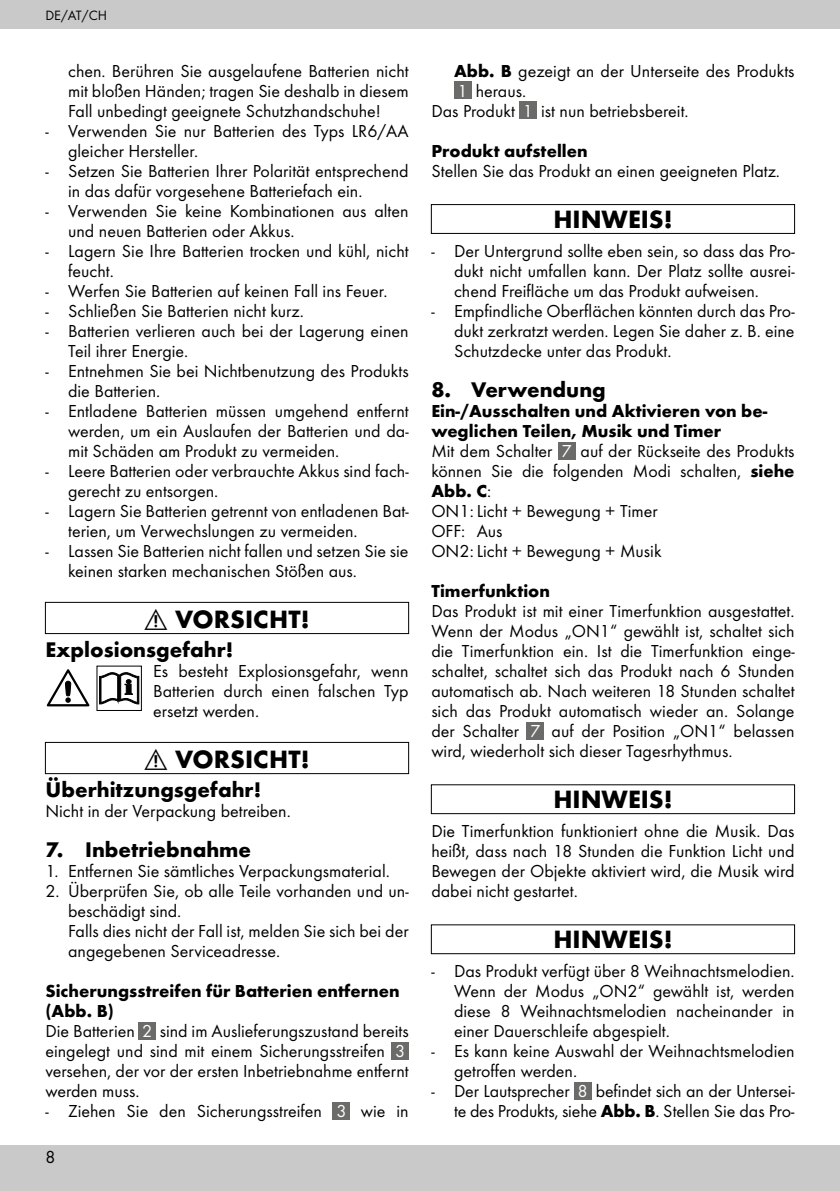
<style>
.page{position:relative;width:840px;height:1191px;background:#fff}
.page>*{position:absolute;margin:0;border:0;box-sizing:border-box;transform-origin:0 0}
.t1{font:700 26px "Futura TOT";color:#000}
.t2{font:700 22px "Futura TOT";color:#000}
.t3{font:18px/20px "Futura TOT Boo";color:#000}
.t4{font:700 18px/20px "Futura TOT";color:#000}
.t5{font:16px "Futura LT Pro";color:#000}
.t6{font:14px "Futura TOT Boo";color:#000}
.s1{color:#fff}
.s2{font-family:"Futura TOT";font-weight:700}
.s3{font-family:"Futura TOT Boo";font-weight:400}
</style>
<div class="page">
<div style="left:0;top:1145px;width:839px;height:46px;background:#c9c9c9"></div>
<div style="left:0;top:0;width:839px;height:29px;background:#c9c9c9"></div>
<div style="left:45px;top:602px;width:364px;height:32px;border:1px solid #000"></div>
<div style="left:45px;top:742px;width:364px;height:32px;border:1px solid #000"></div>
<svg style="left:99px;top:672px;width:40px;height:32px"></svg>
<div style="left:96px;top:665px;width:46px;height:46px;border:1px solid #000"></div>
<svg style="left:47px;top:669px;width:42px;height:37px"></svg>
<div style="left:139px;top:1022px;width:17px;height:17px;background:#6b6b6a"></div>
<div style="left:391px;top:1042px;width:17px;height:17px;background:#6b6b6a"></div>
<div style="left:333px;top:1102px;width:17px;height:17px;background:#6b6b6a"></div>
<div style="left:430px;top:204px;width:364px;height:30px;border:1px solid #000"></div>
<div style="left:430px;top:784px;width:364px;height:30px;border:1px solid #000"></div>
<div style="left:430px;top:924px;width:364px;height:30px;border:1px solid #000"></div>
<div style="left:454px;top:82px;width:17px;height:17px;background:#6b6b6a"></div>
<div style="left:519px;top:102px;width:17px;height:17px;background:#6b6b6a"></div>
<div style="left:557px;top:442px;width:17px;height:17px;background:#6b6b6a"></div>
<div style="left:526px;top:722px;width:17px;height:17px;background:#6b6b6a"></div>
<div style="left:574px;top:1082px;width:17px;height:17px;background:#6b6b6a"></div>
<p class="t6" style="left:45px;top:7px;width:63px">DE/AT/CH</p>
<p class="t3" style="left:68px;top:61px;width:342px;text-align:justify">chen. Berühren Sie ausgelaufene Batterien nicht mit bloßen Händen; tragen Sie deshalb in diesem Fall unbedingt geeignete Schutzhandschuhe!</p>
<p class="t3" style="left:68px;top:121px;width:342px;text-indent:-23px">- Verwenden Sie nur Batterien des Typs LR6/AA gleicher Hersteller.</p>
<p class="t3" style="left:68px;top:161px;width:342px;text-indent:-23px">- Setzen Sie Batterien Ihrer Polarität entsprechend in das dafür vorgesehene Batteriefach ein.</p>
<p class="t3" style="left:68px;top:201px;width:342px;text-indent:-23px">- Verwenden Sie keine Kombinationen aus alten und neuen Batterien oder Akkus.</p>
<p class="t3" style="left:68px;top:241px;width:342px;text-indent:-23px">- Lagern Sie Ihre Batterien trocken und kühl, nicht feucht.</p>
<p class="t3" style="left:45px;top:281px;width:343px">- Werfen Sie Batterien auf keinen Fall ins Feuer.</p>
<p class="t3" style="left:45px;top:301px;width:260px">- Schließen Sie Batterien nicht kurz.</p>
<p class="t3" style="left:68px;top:321px;width:342px;text-indent:-23px">- Batterien verlieren auch bei der Lagerung einen<br>Teil ihrer Energie.</p>
<p class="t3" style="left:68px;top:361px;width:342px;text-indent:-23px">- Entnehmen Sie bei Nichtbenutzung des Produkts die Batterien.</p>
<p class="t3" style="left:68px;top:401px;width:342px;text-align:justify;text-indent:-23px">- Entladene Batterien müssen umgehend entfernt werden, um ein Auslaufen der Batterien und da&shy;mit Schäden am Produkt zu vermeiden.</p>
<p class="t3" style="left:68px;top:461px;width:342px;text-indent:-23px">- Leere Batterien oder verbrauchte Akkus sind fach&shy;gerecht zu entsorgen.</p>
<p class="t3" style="left:68px;top:501px;width:342px;text-indent:-23px">- Lagern Sie Batterien getrennt von entladenen Bat&shy;terien, um Verwechslungen zu vermeiden.</p>
<p class="t3" style="left:68px;top:541px;width:342px;text-indent:-23px">- Lassen Sie Batterien nicht fallen und setzen Sie sie keinen starken mechanischen Stößen aus.</p>
<h1 class="t1" style="left:175px;top:603px;width:136px">VORSICHT!</h1>
<p class="t2" style="left:45px;top:636px;width:189px">Explosionsgefahr!</p>
<p class="t3" style="left:153px;top:661px;width:257px;text-align:justify">Es besteht Explosionsgefahr, wenn Batterien durch einen falschen Typ ersetzt werden.</p>
<h1 class="t1" style="left:175px;top:743px;width:136px">VORSICHT!</h1>
<p class="t2" style="left:45px;top:776px;width:217px">Überhitzungsgefahr!</p>
<p class="t3" style="left:45px;top:801px;width:247px">Nicht in der Verpackung betreiben.</p>
<p class="t2" style="left:45px;top:836px;width:207px">7. Inbetriebnahme</p>
<p class="t3" style="left:45px;top:861px;width:346px">1. Entfernen Sie sämtliches Verpackungsmaterial.</p>
<p class="t3" style="left:68px;top:881px;width:342px;text-indent:-23px">2. Überprüfen Sie, ob alle Teile vorhanden und un&shy;beschädigt sind.<br>Falls dies nicht der Fall ist, melden Sie sich bei der angegebenen Serviceadresse.</p>
<p class="t4" style="left:45px;top:980px;width:355px">Sicherungsstreifen für Batterien entfernen (Abb. B)</p>
<p class="t3" style="left:45px;top:1021px;width:364px">Die Batterien <span class="s1">2</span> sind im Auslieferungszustand bereits eingelegt und sind mit einem Sicherungsstreifen <span class="s1">3 </span>versehen, der vor der ersten Inbetriebnahme entfernt werden muss.</p>
<p class="t3" style="left:45px;top:1101px;width:364px">- Ziehen Sie den Sicherungsstreifen <span class="s1">3</span> wie in</p>
<p class="t5" style="left:45px;top:1146px;width:11px">8</p>
<p class="t3" style="left:454px;top:61px;width:342px"><span class="s2">Abb. B</span> gezeigt an der Unterseite des Produkts</p>
<p class="t3" style="left:457px;top:81px;width:70px"><span class="s1">1</span> heraus.</p>
<p class="t3" style="left:431px;top:101px;width:258px">Das Produkt <span class="s1">1</span> ist nun betriebsbereit.</p>
<p class="t4" style="left:431px;top:140px;width:158px">Produkt aufstellen</p>
<p class="t3" style="left:431px;top:161px;width:350px">Stellen Sie das Produkt an einen geeigneten Platz.</p>
<h1 class="t1" style="left:553px;top:203px;width:121px">HINWEIS!</h1>
<p class="t3" style="left:454px;top:241px;width:342px;text-align:justify;text-indent:-23px">- Der Untergrund sollte eben sein, so dass das Pro&shy;dukt nicht umfallen kann. Der Platz sollte ausrei&shy;chend Freifläche um das Produkt aufweisen.</p>
<p class="t3" style="left:454px;top:301px;width:342px;text-align:justify;text-indent:-23px">- Empfindliche Oberflächen könnten durch das Pro&shy;dukt zerkratzt werden. Legen Sie daher z. B. eine Schutzdecke unter das Produkt.</p>
<p class="t2" style="left:431px;top:376px;width:176px">8. Verwendung</p>
<p class="t4" style="left:431px;top:400px;width:337px">Ein-/Ausschalten und Aktivieren von be&shy;weglichen Teilen, Musik und Timer</p>
<p class="t3" style="left:431px;top:441px;width:364px">Mit dem Schalter <span class="s1">7</span> auf der Rückseite des Produkts können Sie die folgenden Modi schalten, <span class="s2">siehe</span></p>
<p class="t4" style="left:431px;top:480px;width:61px">Abb. C<span class="s3">:</span></p>
<p class="t3" style="left:431px;top:501px;width:232px">ON1: Licht + Bewegung + Timer<br>OFF: Aus<br>ON2: Licht + Bewegung + Musik</p>
<p class="t4" style="left:431px;top:580px;width:120px">Timerfunktion</p>
<p class="t3" style="left:431px;top:601px;width:364px;text-align:justify">Das Produkt ist mit einer Timerfunktion ausgestattet.<br>Wenn der Modus „ON1“ gewählt ist, schaltet sich die Timerfunktion ein. Ist die Timerfunktion einge&shy;schaltet, schaltet sich das Produkt nach 6 Stunden automatisch ab. Nach weiteren 18 Stunden schaltet sich das Produkt automatisch wieder an. Solange der Schalter <span class="s1">7</span> auf der Position „ON1“ belassen wird, wiederholt sich dieser Tagesrhythmus.</p>
<h1 class="t1" style="left:553px;top:783px;width:121px">HINWEIS!</h1>
<p class="t3" style="left:431px;top:821px;width:364px;text-align:justify">Die Timerfunktion funktioniert ohne die Musik. Das heißt, dass nach 18 Stunden die Funktion Licht und Bewegen der Objekte aktiviert wird, die Musik wird dabei nicht gestartet.</p>
<h1 class="t1" style="left:553px;top:923px;width:121px">HINWEIS!</h1>
<p class="t3" style="left:454px;top:961px;width:342px;text-align:justify;text-indent:-23px">- Das Produkt verfügt über 8 Weihnachtsmelodien.<br>Wenn der Modus „ON2“ gewählt ist, werden diese 8 Weihnachtsmelodien nacheinander in einer Dauerschleife abgespielt.</p>
<p class="t3" style="left:454px;top:1041px;width:342px;text-indent:-23px">- Es kann keine Auswahl der Weihnachtsmelodien getroffen werden.</p>
<p class="t3" style="left:431px;top:1081px;width:364px;text-align:right">- Der Lautsprecher <span class="s1">8</span> befindet sich an der Untersei&shy;te des Produkts, siehe <span class="s2">Abb. B</span>. Stellen Sie das Pro-</p>
</div>
